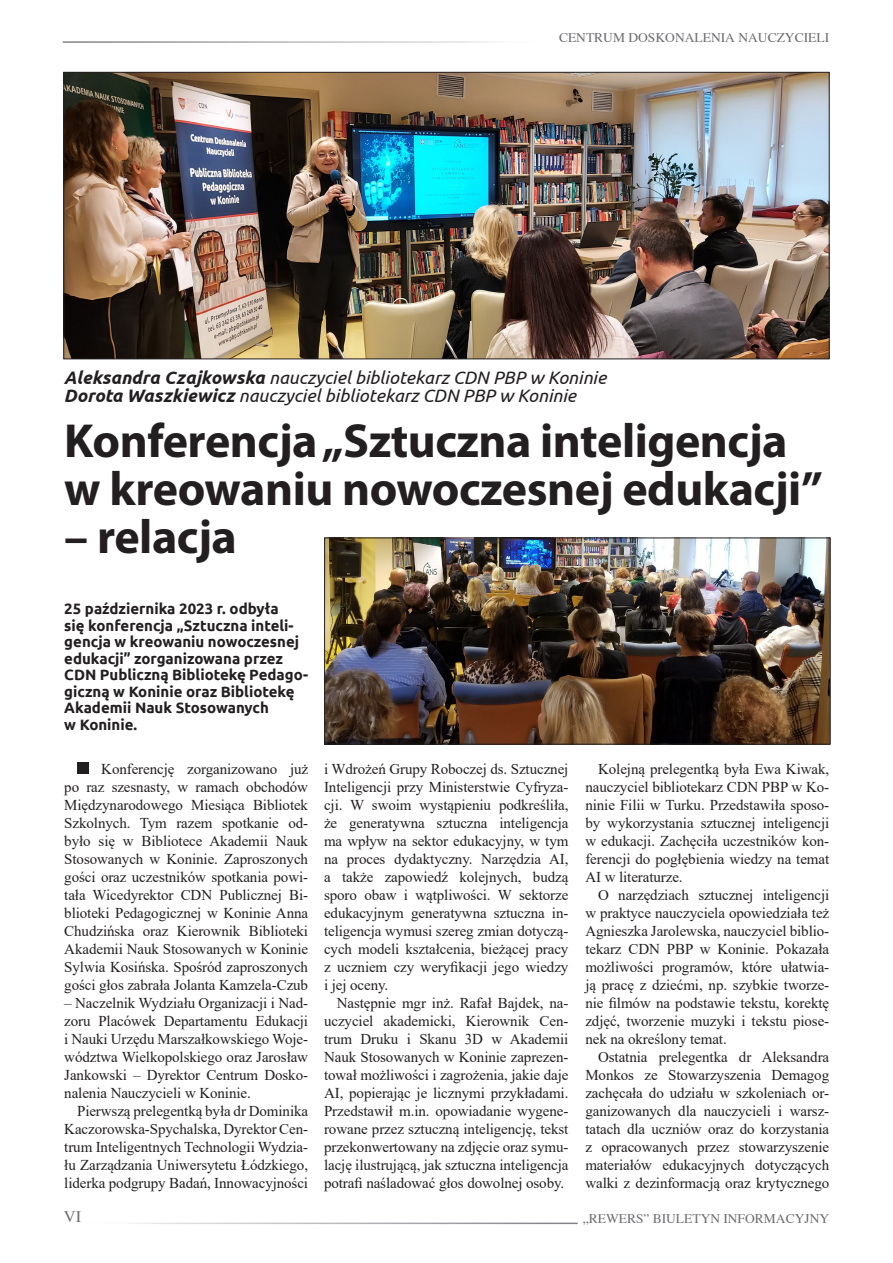
<style>
.page{position:relative;width:893px;height:1263px;background:#fff}
.page>*{position:absolute;margin:0;border:0;box-sizing:border-box;transform-origin:0 0}
.tytul_ok{font:700 48px "Myriad Pro";letter-spacing:-.01em;color:#231f20}
.t1{font:italic 18px/18px "Ubuntu";color:#231f20}
.t2{font:16.5px "Toronto Plain";color:#6c6d70}
.tekst{font:15px/18px "Times New Roman";letter-spacing:-.005em;color:#231f20;text-align:justify}
.tekst_ok{font:700 15px/16.5px "Ubuntu";color:#231f20}
.t3{font:13.5px "Toronto Plain";color:#6c6d70}
.s1{font-weight:700}
</style>
<div class="page">
<div style="left:77px;top:762px;width:12px;height:12px;background:#231f20"></div>
<img style="left:326px;top:540px;width:502px;height:202px">
<div style="left:324px;top:538px;width:506px;height:206px;border:1px solid #231f20"></div>
<img style="left:66px;top:74px;width:761px;height:283px">
<p class="t3" style="left:559px;top:29px;width:272px">CENTRUM DOSKONALENIA NAUCZYCIELI</p>
<p class="t1" style="left:64px;top:368px;width:544px"><span class="s1">Aleksandra Czajkowska</span> nauczyciel bibliotekarz CDN PBP w Koninie<br><span class="s1">Dorota Waszkiewicz</span> nauczyciel bibliotekarz CDN PBP w Koninie</p>
<p class="tytul_ok" style="left:64px;top:409px;width:725px">Konferencja „Sztuczna inteligencja</p>
<p class="tytul_ok" style="left:64px;top:457px;width:760px">w kreowaniu nowoczesnej edukacji”</p>
<p class="tytul_ok" style="left:64px;top:505px;width:174px">– relacja</p>
<p class="tekst_ok" style="left:64px;top:601px;width:245px">25 października 2023 r. odbyła<br>się konferencja „Sztuczna inteli&shy;gencja w kreowaniu nowoczesnej edukacji” zorganizowana przez<br>CDN Publiczną Bibliotekę Pedago&shy;giczną w Koninie oraz Bibliotekę<br>Akademii Nauk Stosowanych<br>w Koninie.</p>
<p class="tekst" style="left:64px;top:760px;width:245px;text-indent:37px">Konferencję zorganizowano już po raz szesnasty, w ramach obchodów Międzynarodowego Miesiąca Bibliotek Szkolnych. Tym razem spotkanie od&shy;było się w Bibliotece Akademii Nauk Stosowanych w Koninie. Zaproszonych gości oraz uczestników spotkania powi&shy;tała Wicedyrektor CDN Publicznej Bi&shy;blioteki Pedagogicznej w Koninie Anna Chudzińska oraz Kierownik Biblioteki Akademii Nauk Stosowanych w Koninie Sylwia Kosińska. Spośród zaproszonych gości głos zabrała Jolanta Kamzela-Czub</p>
<p class="tekst" style="left:64px;top:994px;width:245px">– Naczelnik Wydziału Organizacji i Nad&shy;zoru Placówek Departamentu Edukacji i Nauki Urzędu Marszałkowskiego Woje&shy;wództwa Wielkopolskiego oraz Jarosław Jankowski – Dyrektor Centrum Dosko&shy;nalenia Nauczycieli w Koninie.</p>
<p class="tekst" style="left:64px;top:1102px;width:245px;text-indent:13px">Pierwszą prelegentką była dr Dominika Kaczorowska-Spychalska, Dyrektor Cen&shy;trum Inteligentnych Technologii Wydzia&shy;łu Zarządzania Uniwersytetu Łódzkiego, liderka podgrupy Badań, Innowacyjności</p>
<p class="tekst" style="left:324px;top:760px;width:246px">i Wdrożeń Grupy Roboczej ds. Sztucznej Inteligencji przy Ministerstwie Cyfryza&shy;cji. W swoim wystąpieniu podkreśliła, że generatywna sztuczna inteligencja ma wpływ na sektor edukacyjny, w tym na proces dydaktyczny. Narzędzia AI, a także zapowiedź kolejnych, budzą sporo obaw i wątpliwości. W sektorze edukacyjnym generatywna sztuczna in&shy;teligencja wymusi szereg zmian dotyczą&shy;cych modeli kształcenia, bieżącej pracy z uczniem czy weryfikacji jego wiedzy i jej oceny.</p>
<p class="tekst" style="left:324px;top:994px;width:246px;text-indent:13px">Następnie mgr inż. Rafał Bajdek, na&shy;uczyciel akademicki, Kierownik Cen&shy;trum Druku i Skanu 3D w Akademii Nauk Stosowanych w Koninie zaprezen&shy;tował możliwości i zagrożenia, jakie daje AI, popierając je licznymi przykładami.<br>Przedstawił m.in. opowiadanie wygene&shy;rowane przez sztuczną inteligencję, tekst przekonwertowany na zdjęcie oraz symu&shy;lację ilustrującą, jak sztuczna inteligencja potrafi naśladować głos dowolnej osoby.</p>
<p class="tekst" style="left:585px;top:760px;width:245px;text-indent:13px">Kolejną prelegentką była Ewa Kiwak, nauczyciel bibliotekarz CDN PBP w Ko&shy;ninie Filii w Turku. Przedstawiła sposo&shy;by wykorzystania sztucznej inteligencji w edukacji. Zachęciła uczestników kon&shy;ferencji do pogłębienia wiedzy na temat AI w literaturze.</p>
<p class="tekst" style="left:585px;top:886px;width:245px;text-indent:13px">O narzędziach sztucznej inteligencji w praktyce nauczyciela opowiedziała też Agnieszka Jarolewska, nauczyciel biblio&shy;tekarz CDN PBP w Koninie. Pokazała możliwości programów, które ułatwia&shy;ją pracę z dziećmi, np. szybkie tworze&shy;nie filmów na podstawie tekstu, korektę zdjęć, tworzenie muzyki i tekstu piose&shy;nek na określony temat.</p>
<p class="tekst" style="left:585px;top:1048px;width:245px;text-indent:13px">Ostatnia prelegentka dr Aleksandra Monkos ze Stowarzyszenia Demagog zachęcała do udziału w szkoleniach or&shy;ganizowanych dla nauczycieli i warsz&shy;tatach dla uczniów oraz do korzystania z opracowanych przez stowarzyszenie materiałów edukacyjnych dotyczących walki z dezinformacją oraz krytycznego</p>
<p class="t2" style="left:64px;top:1207px;width:19px">VI</p>
<p class="t3" style="left:583px;top:1211px;width:248px">„REWERS” BIULETYN INFORMACYJNY</p>
</div>
